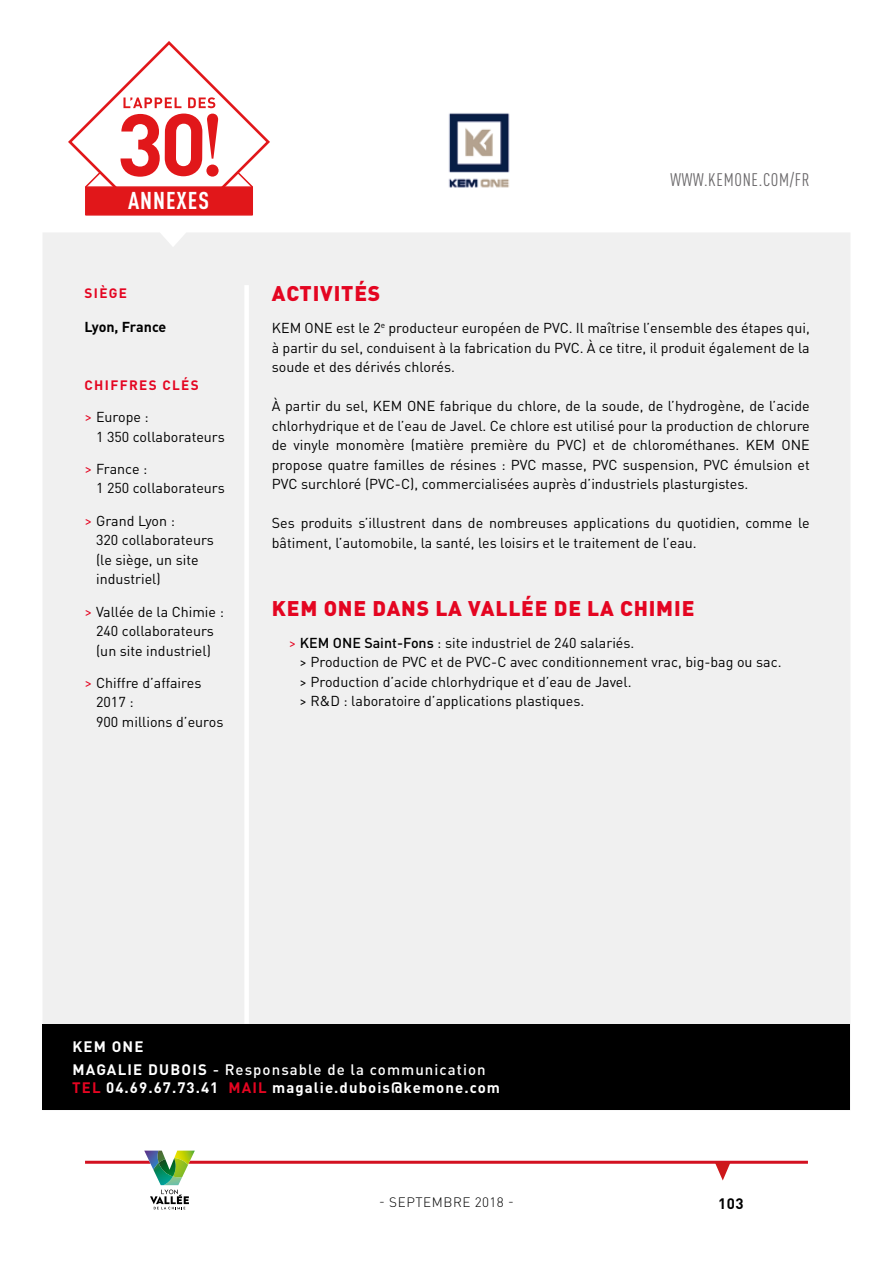
<style>
.page{position:relative;width:893px;height:1263px;background:#fff}
.page>*{position:absolute;margin:0;border:0;box-sizing:border-box;transform-origin:0 0}
.t1{font:700 condensed 24px "DIN Pro";letter-spacing:.04em;color:#fff}
.t2{font:900 21px "DIN Pro";letter-spacing:.04em;color:#e40521}
.t3{font:condensed 18px "DIN Pro";letter-spacing:.04em;color:#6a686a}
.t4{font:500 15px/22.2px "DIN Pro";letter-spacing:.07em;color:#fff}
.t5{font:700 15px "DIN Pro";letter-spacing:.07em;color:#fff}
.t6{font:700 15px "DIN Pro";color:#000}
.t7{font:14.25px/19.5px "DIN Pro";color:#000}
.t8{font:700 14.25px "DIN Pro";letter-spacing:-.01em;color:#000}
.t9{font:700 13.5px "DIN Pro";letter-spacing:.1em;color:#e40521}
.t10{font:300 13.5px "DIN Pro";letter-spacing:.04em;color:#000}
.s1{font-size:15px;color:#e40521}
.s2{color:#e40521}
.s3{font-weight:500}
.s4{font-weight:700}
</style>
<div class="page">
<hr style="left:85px;top:1161px;width:723px;height:3px;background:#d31120">
<svg style="left:134px;top:1150px;width:69px;height:59px"></svg>
<svg style="left:715px;top:1163px;width:15px;height:17px"></svg>
<div style="left:43px;top:233px;width:807px;height:877px;background:#f0f0f0"></div>
<svg style="left:85px;top:214px;width:168px;height:2px"></svg>
<svg style="left:68px;top:41px;width:202px;height:173px"></svg>
<div style="left:244px;top:285px;width:5px;height:739px;background:#fff"></div>
<img style="left:448px;top:113px;width:62px;height:75px">
<div style="left:43px;top:1024px;width:807px;height:85px;background:#000"></div>
<h1 class="t1" style="left:128px;top:186px;width:82px">ANNEXES</h1>
<p class="t9" style="left:85px;top:284px;width:44px">SIÈGE</p>
<p class="t8" style="left:85px;top:318px;width:83px">Lyon, France</p>
<p class="t9" style="left:85px;top:376px;width:116px">CHIFFRES CLÉS</p>
<p class="t7" style="left:96px;top:406px;width:130px;text-indent:-12px"><span class="s1">&gt;</span> Europe :<br>1 350 collaborateurs</p>
<p class="t7" style="left:96px;top:458px;width:130px;text-indent:-12px"><span class="s1">&gt;</span> France :<br>1 250 collaborateurs</p>
<p class="t7" style="left:96px;top:509px;width:119px;text-indent:-12px"><span class="s1">&gt;</span> Grand Lyon :<br>320 collaborateurs (le siège, un site industriel)</p>
<p class="t7" style="left:85px;top:600px;width:141px;text-align:center"><span class="s1">&gt;</span> Vallée de la Chimie :<br>240 collaborateurs (un site industriel)</p>
<p class="t7" style="left:96px;top:671px;width:129px;text-indent:-12px"><span class="s1">&gt;</span> Chiffre d’affaires<br>2017 :<br>900 millions d’euros</p>
<p class="t3" style="left:671px;top:167px;width:141px">WWW.KEMONE.COM/FR</p>
<h2 class="t2" style="left:272px;top:279px;width:110px">ACTIVITÉS</h2>
<p class="t7" style="left:272px;top:317px;width:539px;text-align:justify">KEM ONE est le 2<sup>e</sup> producteur européen de PVC. Il maîtrise l’ensemble des étapes qui, à partir du sel, conduisent à la fabrication du PVC. À ce titre, il produit également de la soude et des dérivés chlorés.</p>
<p class="t7" style="left:272px;top:395px;width:539px;text-align:justify">À partir du sel, KEM ONE fabrique du chlore, de la soude, de l’hydrogène, de l’acide chlorhydrique et de l’eau de Javel. Ce chlore est utilisé pour la production de chlorure de vinyle monomère (matière première du PVC) et de chlorométhanes. KEM ONE propose quatre familles de résines : PVC masse, PVC suspension, PVC émulsion et PVC surchloré (PVC-C), commercialisées auprès d’industriels plasturgistes.</p>
<p class="t7" style="left:272px;top:512px;width:539px">Ses produits s’illustrent dans de nombreuses applications du quotidien, comme le bâtiment, l’automobile, la santé, les loisirs et le traitement de l’eau.</p>
<h2 class="t2" style="left:272px;top:594px;width:424px">KEM ONE DANS LA VALLÉE DE LA CHIMIE</h2>
<p class="t7" style="left:299px;top:632px;width:484px;text-indent:-11px"><span class="s2">&gt;</span> <span class="s3">KEM ONE Saint-Fons</span> : site industriel de 240 salariés.<br>&gt; Production de PVC et de PVC-C avec conditionnement vrac, big-bag ou sac. &gt; Production d’acide chlorhydrique et d’eau de Javel.<br>&gt; R&amp;D : laboratoire d’applications plastiques.</p>
<p class="t4" style="left:72px;top:1035px;width:415px"><span class="s4">KEM ONE<br>MAGALIE DUBOIS</span> - Responsable de la communication</p>
<p class="t5" style="left:72px;top:1077px;width:429px"><span class="s2">TEL</span> 04.69.67.73.41 <span class="s2">MAIL</span> magalie.dubois@kemone.com</p>
<p class="t10" style="left:379px;top:1193px;width:136px">- SEPTEMBRE 2018 -</p>
<p class="t6" style="left:718px;top:1193px;width:27px">103</p>
</div>
